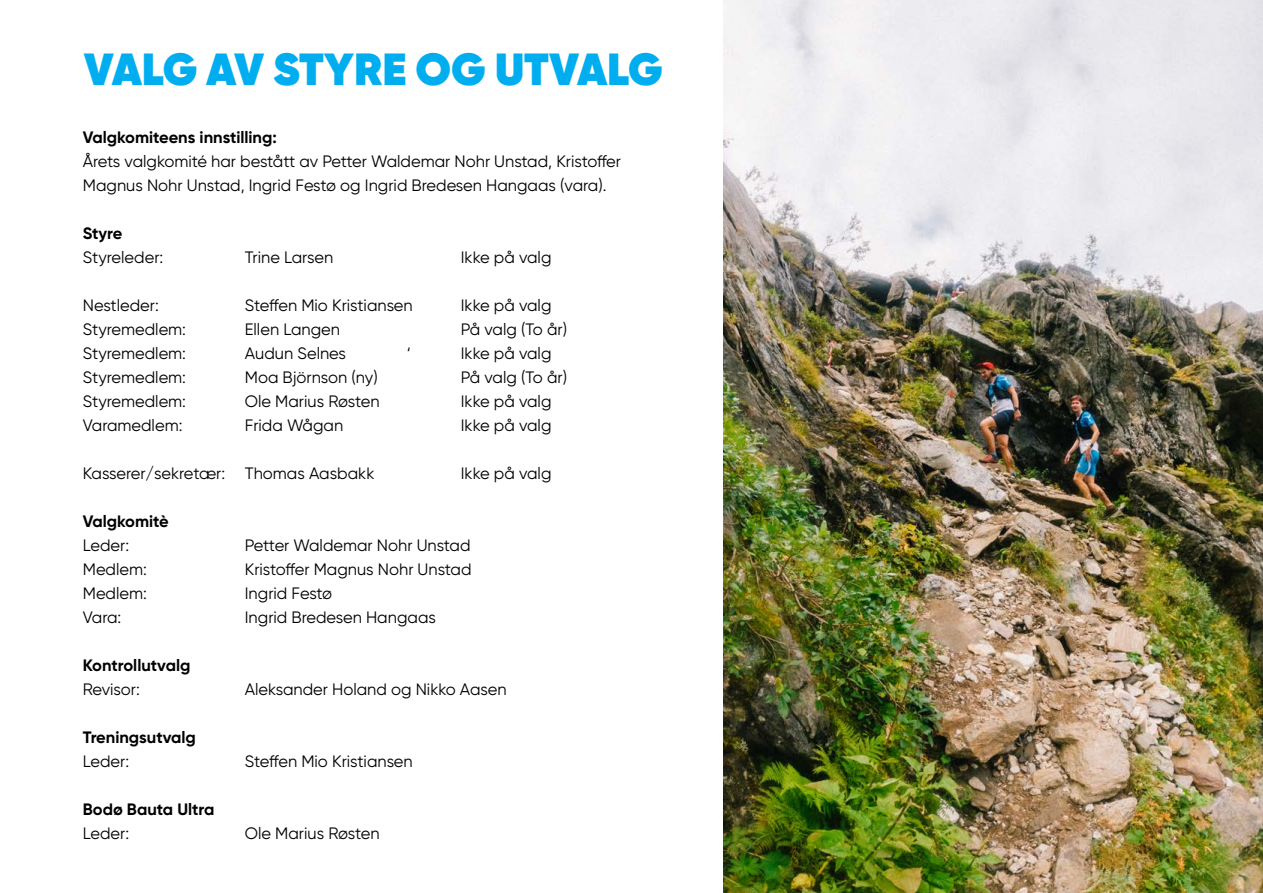
<style>
.page{position:relative;width:1263px;height:893px;background:#fff}
.page>*{position:absolute;margin:0;border:0;box-sizing:border-box;transform-origin:0 0}
.t1{font:800 45px "Gilroy";color:#00aeef}
.t2{font:16.5px/24px "Gilroy";color:#000}
.t3{font:700 16.5px "Gilroy";color:#000}
</style>
<div class="page">
<img style="left:723px;top:0;width:540px;height:893px">
<h1 class="t1" style="left:84px;top:41px;width:580px">VALG AV STYRE OG UTVALG</h1>
<p class="t3" style="left:83px;top:127px;width:196px">Valgkomiteens innstilling:</p>
<p class="t2" style="left:83px;top:149px;width:540px">Årets valgkomité har bestått av Petter Waldemar Nohr Unstad, Kristoffer<br>Magnus Nohr Unstad, Ingrid Festø og Ingrid Bredesen Hangaas (vara).</p>
<p class="t3" style="left:83px;top:223px;width:41px">Styre</p>
<p class="t2" style="left:83px;top:245px;width:82px">Styreleder:</p>
<p class="t2" style="left:245px;top:245px;width:90px">Trine Larsen</p>
<p class="t2" style="left:461px;top:245px;width:92px">Ikke på valg</p>
<p class="t2" style="left:83px;top:293px;width:78px">Nestleder:</p>
<p class="t2" style="left:245px;top:293px;width:169px">Steffen Mio Kristiansen</p>
<p class="t2" style="left:461px;top:293px;width:92px">Ikke på valg</p>
<p class="t2" style="left:83px;top:317px;width:105px">Styremedlem:</p>
<p class="t2" style="left:245px;top:317px;width:97px">Ellen Langen</p>
<p class="t2" style="left:461px;top:317px;width:108px">På valg (To år)</p>
<p class="t2" style="left:83px;top:341px;width:105px">Styremedlem:</p>
<p class="t2" style="left:245px;top:341px;width:103px">Audun Selnes</p>
<p class="t2" style="left:407px;top:341px;width:5px">‘</p>
<p class="t2" style="left:461px;top:341px;width:92px">Ikke på valg</p>
<p class="t2" style="left:83px;top:365px;width:105px">Styremedlem:</p>
<p class="t2" style="left:245px;top:365px;width:134px">Moa Björnson (ny)</p>
<p class="t2" style="left:461px;top:365px;width:108px">På valg (To år)</p>
<p class="t2" style="left:83px;top:389px;width:105px">Styremedlem:</p>
<p class="t2" style="left:245px;top:389px;width:136px">Ole Marius Røsten</p>
<p class="t2" style="left:461px;top:389px;width:92px">Ikke på valg</p>
<p class="t2" style="left:83px;top:413px;width:101px">Varamedlem:</p>
<p class="t2" style="left:245px;top:413px;width:100px">Frida Wågan</p>
<p class="t2" style="left:461px;top:413px;width:92px">Ikke på valg</p>
<p class="t2" style="left:83px;top:461px;width:293px">Kasserer/sekretær: Thomas Aasbakk</p>
<p class="t2" style="left:461px;top:461px;width:92px">Ikke på valg</p>
<p class="t3" style="left:83px;top:511px;width:87px">Valgkomitè</p>
<p class="t2" style="left:83px;top:533px;width:48px">Leder:</p>
<p class="t2" style="left:245px;top:533px;width:227px">Petter Waldemar Nohr Unstad</p>
<p class="t2" style="left:83px;top:557px;width:66px">Medlem:</p>
<p class="t2" style="left:245px;top:557px;width:228px">Kristoffer Magnus Nohr Unstad</p>
<p class="t2" style="left:83px;top:581px;width:66px">Medlem:</p>
<p class="t2" style="left:245px;top:581px;width:89px">Ingrid Festø</p>
<p class="t2" style="left:83px;top:605px;width:40px">Vara:</p>
<p class="t2" style="left:245px;top:605px;width:193px">Ingrid Bredesen Hangaas</p>
<p class="t3" style="left:83px;top:655px;width:109px">Kontrollutvalg</p>
<p class="t2" style="left:83px;top:677px;width:58px">Revisor:</p>
<p class="t2" style="left:245px;top:677px;width:263px">Aleksander Holand og Nikko Aasen</p>
<p class="t3" style="left:83px;top:727px;width:115px">Treningsutvalg</p>
<p class="t2" style="left:83px;top:749px;width:48px">Leder:</p>
<p class="t2" style="left:245px;top:749px;width:169px">Steffen Mio Kristiansen</p>
<p class="t3" style="left:83px;top:799px;width:133px">Bodø Bauta Ultra</p>
<p class="t2" style="left:83px;top:821px;width:48px">Leder:</p>
<p class="t2" style="left:245px;top:821px;width:136px">Ole Marius Røsten</p>
</div>
